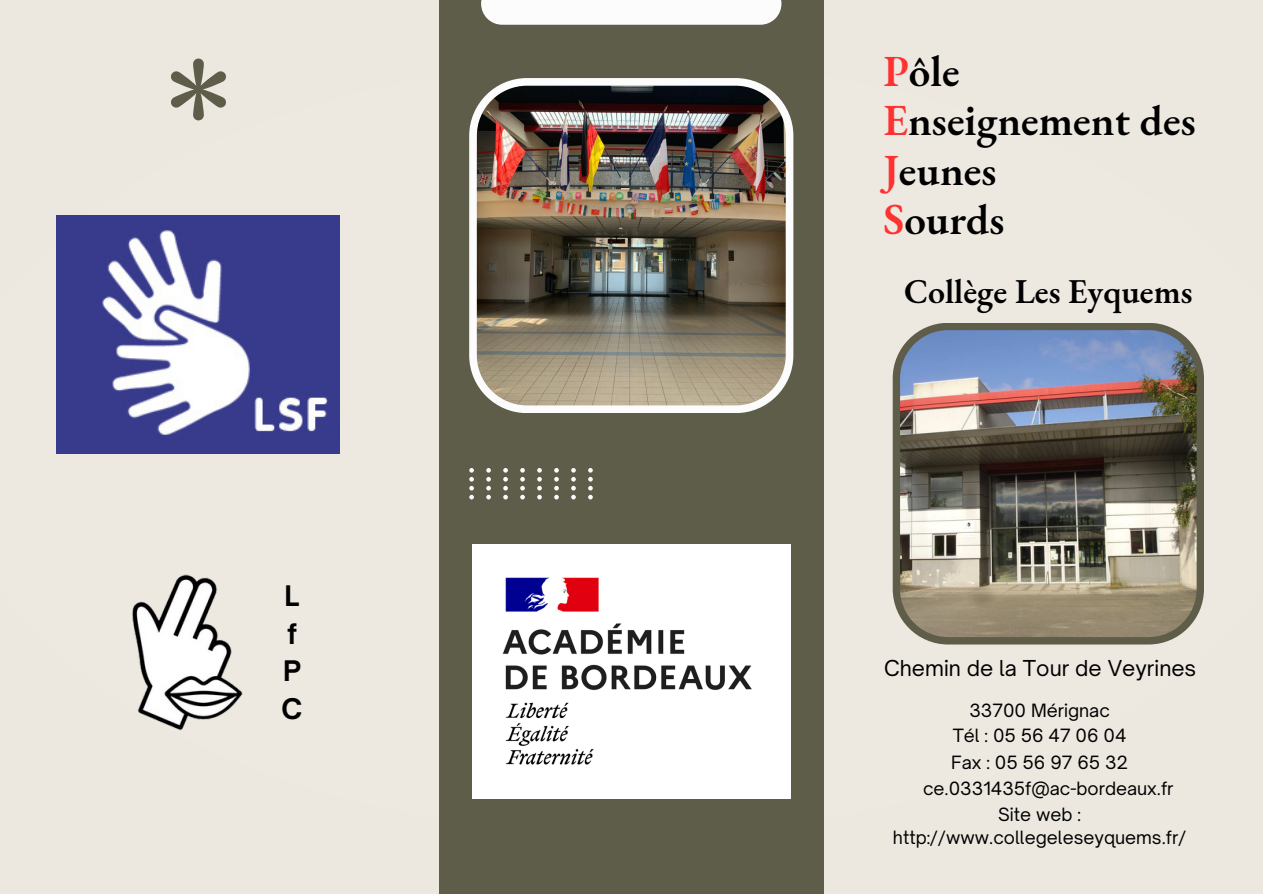
<style>
.page{position:relative;width:1263px;height:894px;background:#fff}
.page>*{position:absolute;margin:0;border:0;box-sizing:border-box;transform-origin:0 0}
.t1{font:600 43.2px "EB Garamond";color:#000}
.t2{font:600 33.9px "EB Garamond";color:#000}
.t3{font:700 27.15px/37.5px "Open Sauce One";color:#000}
.t4{font:21px "Open Sauce One";color:#000}
.t5{font:17.55px/23.5px "Open Sauce One";color:#000;text-align:center}
.s1{color:#ff3131}
</style>
<div class="page">
<div style="left:439px;top:0;width:385px;height:893px;background:#5e5d49"></div>
<img style="left:469px;top:78px;width:324px;height:335px">
<div style="left:481px;top:0;width:300px;height:24px;background:#fcfcfc"></div>
<svg style="left:469px;top:468px;width:124px;height:31px"></svg>
<img style="left:893px;top:323px;width:311px;height:321px">
<img style="left:56px;top:215px;width:284px;height:239px">
<svg style="left:171px;top:58px;width:55px;height:62px;background:#b2afa2"></svg>
<img style="left:94px;top:558px;width:188px;height:188px">
<img style="left:472px;top:544px;width:319px;height:254px">
<p class="t3" style="left:282px;top:576px;width:22px">L f<br>P<br>C</p>
<p class="t1" style="left:883px;top:42px;width:78px"><span class="s1">P</span>ôle</p>
<p class="t1" style="left:883px;top:92px;width:314px"><span class="s1">E</span>nseignement des</p>
<p class="t1" style="left:883px;top:141px;width:115px"><span class="s1">J</span>eunes</p>
<p class="t1" style="left:883px;top:191px;width:122px"><span class="s1">S</span>ourds</p>
<p class="t2" style="left:904px;top:268px;width:290px">Collège Les Eyquems</p>
<p class="t4" style="left:884px;top:654px;width:314px">Chemin de la Tour de Veyrines</p>
<p class="t5" style="left:969px;top:698px;width:142px">33700 Mérignac</p>
<p class="t5" style="left:953px;top:723px;width:175px">Tél : 05 56 47 06 04</p>
<p class="t5" style="left:951px;top:749px;width:178px">Fax : 05 56 97 65 32</p>
<p class="t5" style="left:893px;top:801px;width:295px">Site web : http://www.collegeleseyquems.fr/</p>
<p class="t5" style="left:923px;top:776px;width:252px">ce.0331435f@ac-bordeaux.fr</p>
</div>
